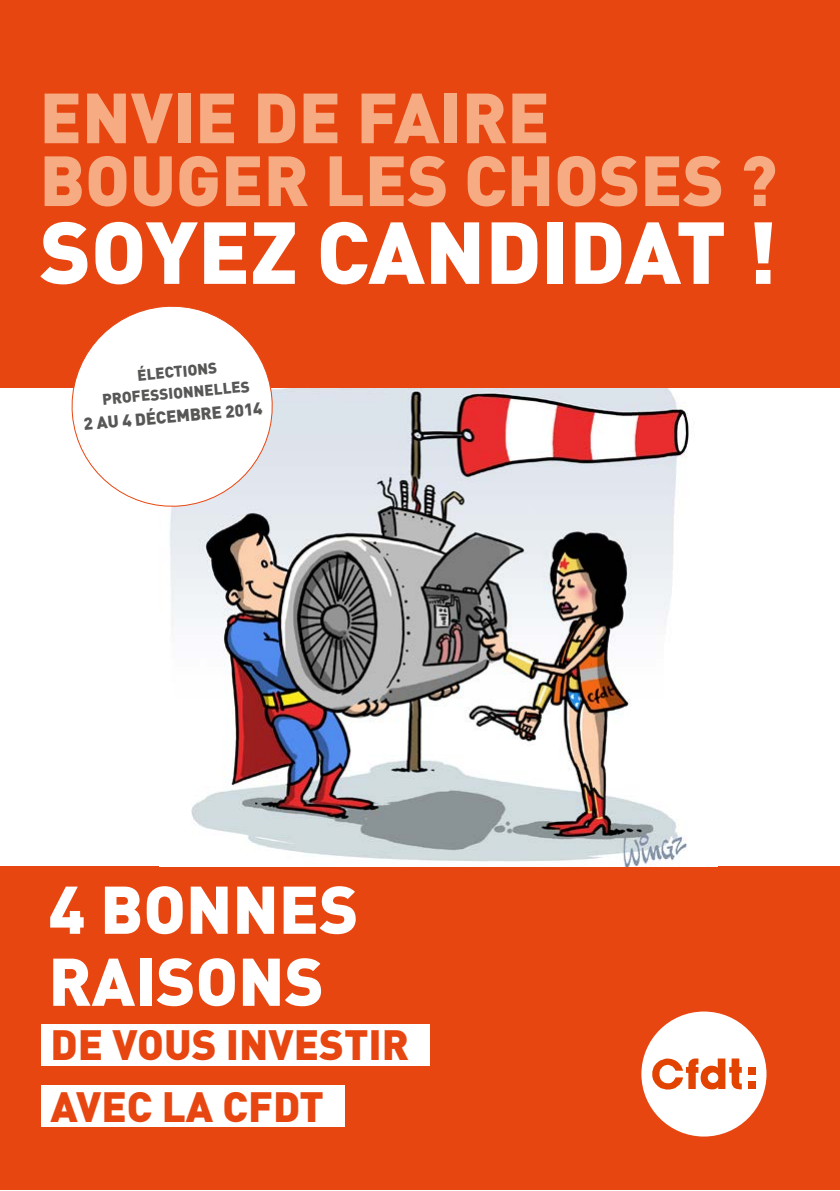
<style>
.page{position:relative;width:840px;height:1191px;background:#fff}
.page>*{position:absolute;margin:0;border:0;box-sizing:border-box;transform-origin:0 0}
.t1{font:900 86.4px "DIN";color:#fff}
.t2{font:900 69.8px/62.8px "DIN";color:#f6ab82}
.t3{font:900 66.2px/72px "DIN";color:#fff}
.t4{font:900 41.8px/62px "DIN";color:#e84610}
.t5{font:900 17px "DIN";color:#575756}
.t6{font:900 15.4px/21px "DIN";color:#575756;text-align:center}
</style>
<div class="page">
<div style="left:0;top:0;width:839px;height:1189px;background:#e84610"></div>
<div style="left:41px;top:1085px;width:303px;height:42px;background:#fff"></div>
<div style="left:41px;top:1024px;width:388px;height:41px;background:#fff"></div>
<div style="left:641px;top:1011px;width:125px;height:125px;background:#fff;border-radius:50%"></div>
<svg style="left:652px;top:1058px;width:89px;height:32px"></svg>
<div style="left:747px;top:1066px;width:8px;height:8px;background:#e24301"></div>
<div style="left:747px;top:1081px;width:8px;height:8px;background:#e24301"></div>
<div style="left:0;top:388px;width:839px;height:478px;background:#fff"></div>
<img style="left:169px;top:388px;width:520px;height:478px">
<svg style="left:71px;top:306px;width:205px;height:204px"></svg>
<p class="t2" style="left:40px;top:83px;width:738px">ENVIE DE FAIRE<br>BOUGER LES CHOSES ?</p>
<p class="t1" style="left:40px;top:195px;width:738px">SOYEZ CANDIDAT !</p>
<p class="t6" style="left:100px;top:367px;width:149px;rotate:-5deg">ÉLECTIONS<br>PROFESSIONNELLES</p>
<p class="t5" style="left:83px;top:413px;width:181px;rotate:-5deg">2 AU 4 DÉCEMBRE 2014</p>
<p class="t3" style="left:48px;top:870px;width:311px">4 BONNES<br>RAISONS</p>
<p class="t4" style="left:50px;top:1011px;width:360px">DE VOUS INVESTIR<br>AVEC LA CFDT</p>
</div>
